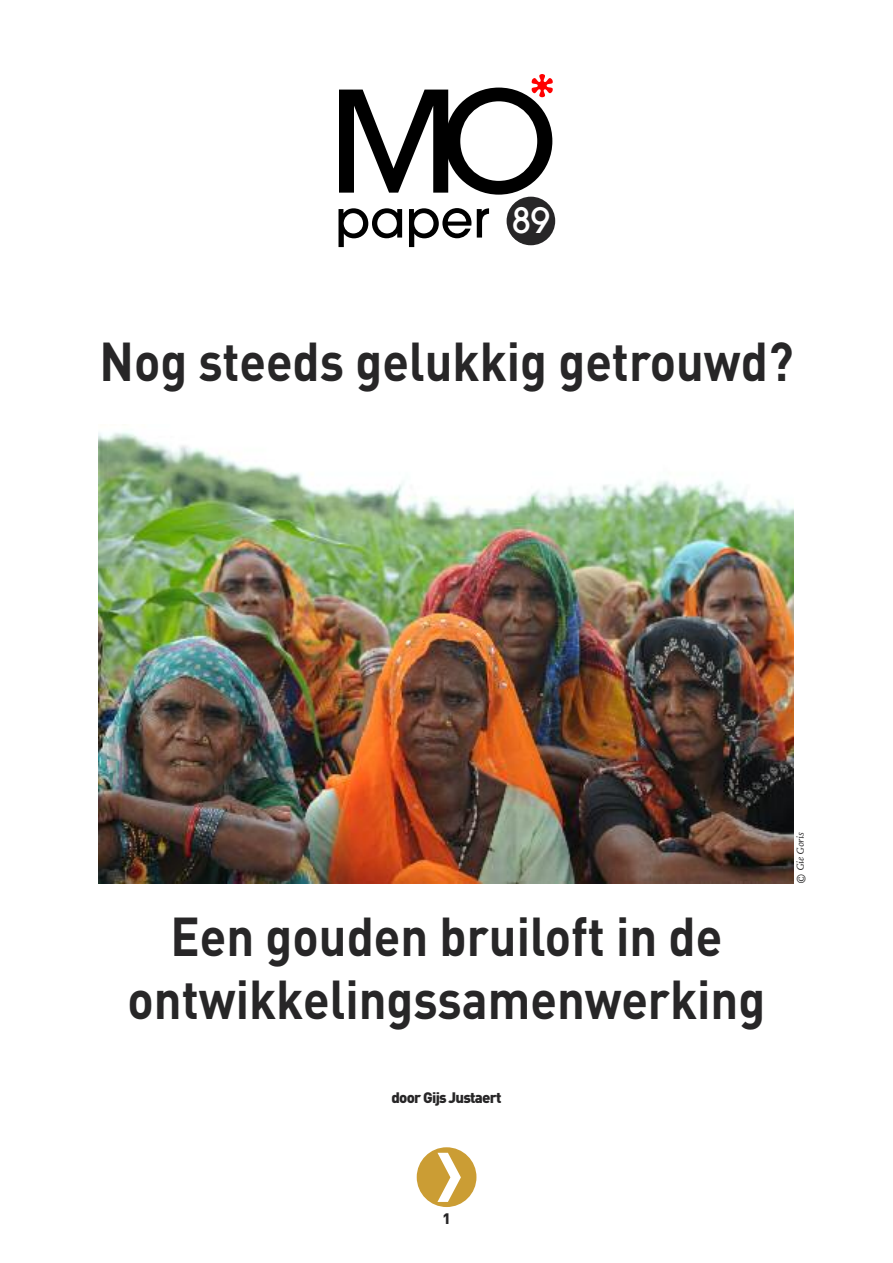
<style>
.page{position:relative;width:893px;height:1263px;background:#fff}
.page>*{position:absolute;margin:0;border:0;box-sizing:border-box;transform-origin:0 0}
.t1{font:500 57px "Avant Gard";color:#000}
.t2{font:700 54px/63px "DIN";color:#272627;text-align:center;scale:.9 1}
.t3{font:500 38.4px "Avant Gard";color:#fff}
.t4{font:900 15px "DIN";letter-spacing:-.05em;color:#272627}
.t5{font:italic 10.5px "Scala";letter-spacing:-.02em;color:#272627}
.s1{font-size:37.65px;color:#fff}
</style>
<div class="page">
<img style="left:99px;top:432px;width:694px;height:451px">
<div style="left:508px;top:201px;width:44px;height:44px;background:#4e4d4e;border-radius:50%"></div>
<svg style="left:339px;top:74px;width:214px;height:121px"></svg>
<div style="left:417px;top:1147px;width:59px;height:60px;background:#cb9d34;border-radius:50%"></div>
<div style="left:507px;top:197px;width:48px;height:48px;background:#272627;border-radius:50%"></div>
<p class="t3" style="left:512px;top:197px;width:40px">89</p>
<p class="t1" style="left:335px;top:185px;width:214px">paper <span class="s1">80</span></p>
<p class="t2" style="left:100px;top:329px;width:772px">Nog steeds gelukkig getrouwd?</p>
<p class="t2" style="left:128px;top:904px;width:710px">Een gouden bruiloft in de ontwikkelingssamenwerking</p>
<p class="t4" style="left:391px;top:1089px;width:112px">door Gijs Justaert</p>
<p class="t5" style="left:795px;top:884px;width:52px;rotate:-90deg">© Gie Goris</p>
<p class="t4" style="left:442px;top:1210px;width:10px">1</p>
</div>
